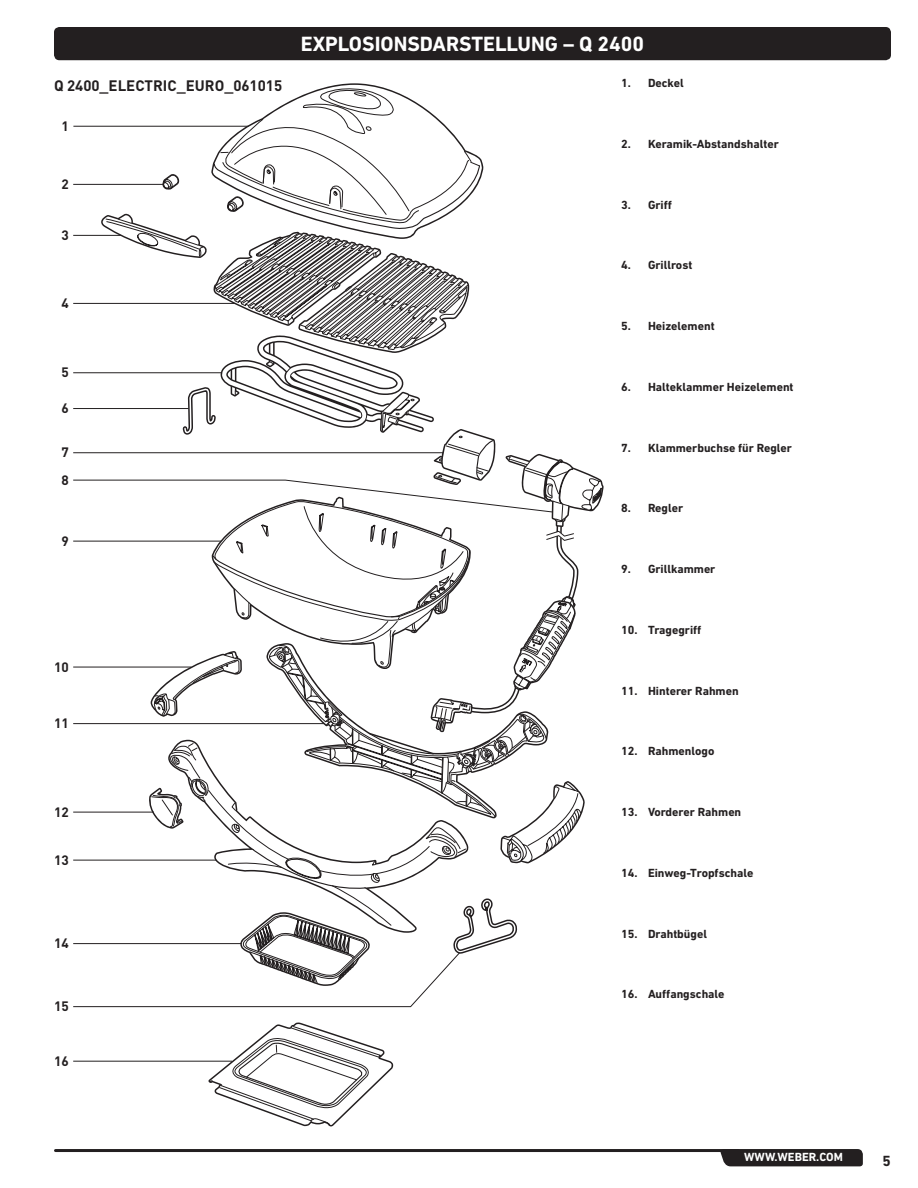
<style>
.page{position:relative;width:918px;height:1188px;background:#fff}
.page>*{position:absolute;margin:0;border:0;box-sizing:border-box;transform-origin:0 0}
.t1{font:700 21px "DIN Next LT Pro";color:#fff}
.t2{font:700 15px "DIN Pro";color:#231f20}
.t3{font:700 15px "DIN Next LT Pro";color:#231f20}
.t4{font:700 13.5px "DIN Pro";color:#231f20}
.t5{font:700 12px "DIN Next LT Pro";color:#231f20}
.t6{font:700 12px "DIN Next LT Pro";color:#fff}
</style>
<div class="page">
<div style="left:54px;top:27px;width:837px;height:33px;background:#231f20;border-radius:5px"></div>
<hr style="left:56px;top:1149px;width:682px;height:3px;background:#231f20">
<div style="left:720px;top:1149px;width:143px;height:17px;background:#231f20"></div>
<svg style="left:208px;top:1062px;width:186px;height:64px"></svg>
<svg style="left:73px;top:1007px;width:338px;height:55px"></svg>
<svg style="left:73px;top:83px;width:531px;height:924px"></svg>
<p class="t2" style="left:54px;top:73px;width:230px">Q 2400_ELECTRIC_EURO_061015</p>
<p class="t4" style="left:62px;top:115px;width:9px">1</p>
<p class="t4" style="left:61px;top:173px;width:9px">2</p>
<p class="t4" style="left:61px;top:224px;width:9px">3</p>
<p class="t4" style="left:61px;top:292px;width:9px">4</p>
<p class="t4" style="left:61px;top:361px;width:9px">5</p>
<p class="t4" style="left:61px;top:397px;width:9px">6</p>
<p class="t4" style="left:61px;top:441px;width:9px">7</p>
<p class="t4" style="left:61px;top:468px;width:9px">8</p>
<p class="t4" style="left:61px;top:529px;width:9px">9</p>
<h1 class="t1" style="left:301px;top:32px;width:345px">EXPLOSIONSDARSTELLUNG – Q 2400</h1>
<p class="t5" style="left:621px;top:76px;width:64px">1. Deckel</p>
<p class="t5" style="left:621px;top:137px;width:159px">2. Keramik-Abstandshalter</p>
<p class="t5" style="left:621px;top:198px;width:52px">3. Griff</p>
<p class="t5" style="left:621px;top:258px;width:73px">4. Grillrost</p>
<p class="t5" style="left:621px;top:319px;width:95px">5. Heizelement</p>
<p class="t5" style="left:621px;top:380px;width:174px">6. Halteklammer Heizelement</p>
<p class="t5" style="left:621px;top:441px;width:173px">7. Klammerbuchse für Regler</p>
<p class="t5" style="left:621px;top:501px;width:64px">8. Regler</p>
<p class="t5" style="left:621px;top:562px;width:96px">9. Grillkammer</p>
<p class="t4" style="left:54px;top:655px;width:16px">10</p>
<p class="t4" style="left:54px;top:712px;width:16px">11</p>
<p class="t4" style="left:54px;top:800px;width:16px">12</p>
<p class="t4" style="left:54px;top:848px;width:16px">13</p>
<p class="t4" style="left:54px;top:932px;width:16px">14</p>
<p class="t4" style="left:54px;top:995px;width:16px">15</p>
<p class="t4" style="left:54px;top:1050px;width:16px">16</p>
<p class="t5" style="left:621px;top:623px;width:82px">10. Tragegriff</p>
<p class="t5" style="left:621px;top:684px;width:119px">11. Hinterer Rahmen</p>
<p class="t5" style="left:621px;top:744px;width:95px">12. Rahmenlogo</p>
<p class="t5" style="left:621px;top:805px;width:122px">13. Vorderer Rahmen</p>
<p class="t5" style="left:621px;top:866px;width:134px">14. Einweg-Tropfschale</p>
<p class="t5" style="left:621px;top:927px;width:88px">15. Drahtbügel</p>
<p class="t5" style="left:621px;top:987px;width:105px">16. Auffangschale</p>
<p class="t6" style="left:744px;top:1150px;width:100px">WWW.WEBER.COM</p>
<p class="t3" style="left:883px;top:1153px;width:10px">5</p>
</div>
